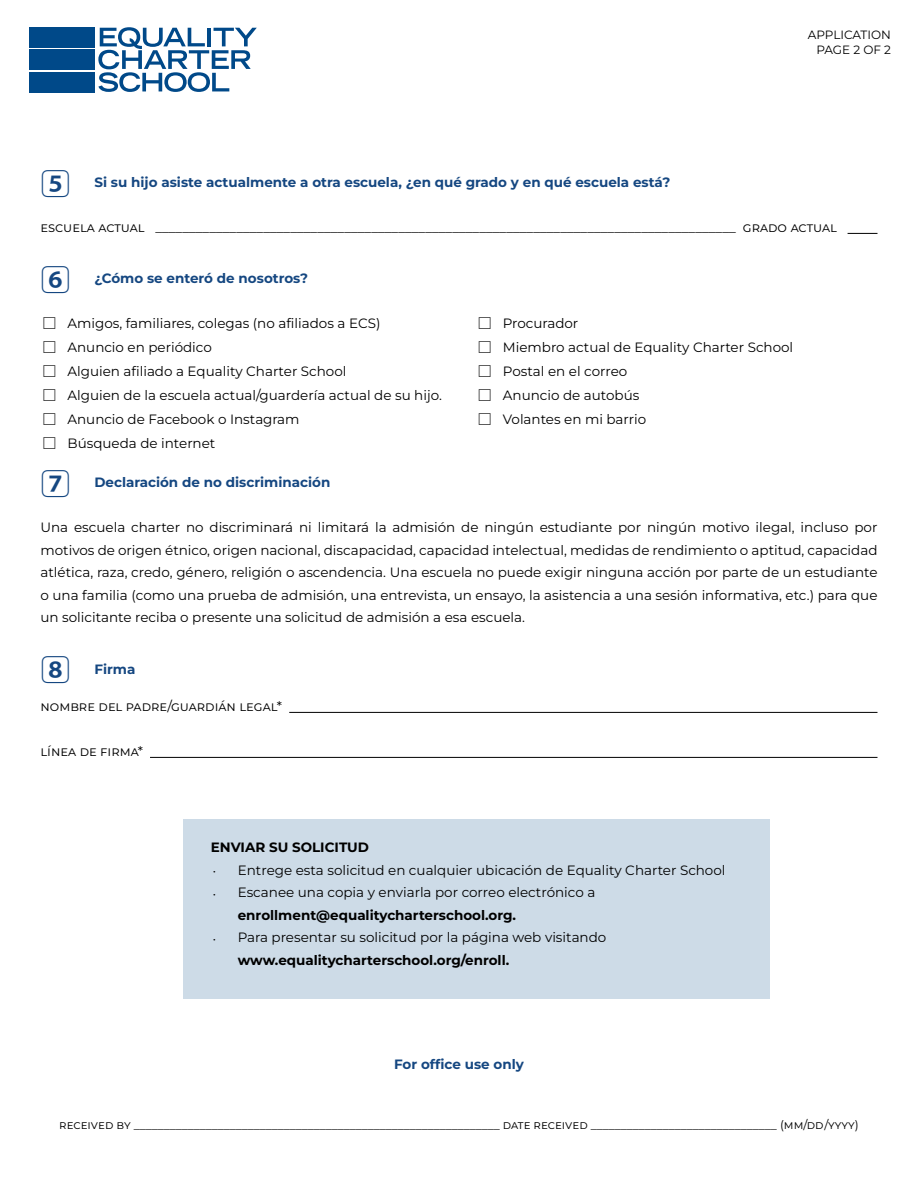
<style>
.page{position:relative;width:918px;height:1188px;background:#fff}
.page>*{position:absolute;margin:0;border:0;box-sizing:border-box;transform-origin:0 0}
.t1{font:700 30px "Koz Go Pr 6 N";color:#154781}
.t2{font:100 30px "Montserrat";color:#000}
.t3{font:13.5px/22.5px "Montserrat";color:#000;text-align:justify}
.t4{font:700 13.5px "Montserrat";color:#154781}
.t5{font:700 13.5px "Montserrat";color:#000}
.t6{font:12px/14.4px "Montserrat";color:#000;text-align:right}
.s1{font-weight:100;font-size:30px}
</style>
<div class="page">
<svg style="left:848px;top:233px;width:29px;height:1px"></svg>
<hr style="left:289px;top:712px;width:588px;height:1px;background:#000">
<hr style="left:150px;top:757px;width:728px;height:1px;background:#000">
<div style="left:184px;top:820px;width:586px;height:179px;background:#cddbe7"></div>
<svg style="left:98px;top:27px;width:159px;height:65px"></svg>
<div style="left:29px;top:72px;width:66px;height:20px;background:#004989"></div>
<div style="left:29px;top:50px;width:66px;height:20px;background:#004989"></div>
<div style="left:29px;top:27px;width:66px;height:20px;background:#004989"></div>
<p class="t6" style="left:808px;top:27px;width:85px">APPLICATION<br>PAGE 2 OF 2</p>
<h1 class="t1" style="left:40px;top:167px;width:31px">5</h1>
<p class="t4" style="left:94px;top:173px;width:577px">Si su hijo asiste actualmente a otra escuela, ¿en qué grado y en qué escuela está?</p>
<p class="t3" style="left:40px;top:216px;width:795px">escuela actual ______________________________________________________________________________________ grado actual</p>
<h1 class="t1" style="left:40px;top:263px;width:31px">6</h1>
<p class="t4" style="left:94px;top:269px;width:215px">¿Cómo se enteró de nosotros?</p>
<p class="t3" style="left:40px;top:311px;width:342px"><span class="s1">□</span> Amigos, familiares, colegas (no afiliados a ECS)</p>
<p class="t3" style="left:40px;top:335px;width:173px"><span class="s1">□</span> Anuncio en periódico</p>
<p class="t3" style="left:40px;top:359px;width:307px"><span class="s1">□</span> Alguien afiliado a Equality Charter School</p>
<p class="t3" style="left:40px;top:383px;width:403px"><span class="s1">□</span> Alguien de la escuela actual/guardería actual de su hijo.</p>
<p class="t3" style="left:40px;top:407px;width:261px"><span class="s1">□</span> Anuncio de Facebook o Instagram</p>
<p class="t3" style="left:40px;top:431px;width:176px"><span class="s1">□</span> Búsqueda de internet</p>
<p class="t3" style="left:476px;top:311px;width:104px"><span class="s1">□</span> Procurador</p>
<p class="t3" style="left:476px;top:335px;width:319px"><span class="s1">□</span> Miembro actual de Equality Charter School</p>
<p class="t3" style="left:476px;top:359px;width:153px"><span class="s1">□</span> Postal en el correo</p>
<p class="t3" style="left:476px;top:383px;width:165px"><span class="s1">□</span> Anuncio de autobús</p>
<p class="t3" style="left:476px;top:407px;width:172px"><span class="s1">□</span> Volantes en mi barrio</p>
<h1 class="t1" style="left:40px;top:467px;width:31px">7</h1>
<p class="t4" style="left:94px;top:473px;width:237px">Declaración de no discriminación</p>
<p class="t3" style="left:40px;top:516px;width:839px">Una escuela charter no discriminará ni limitará la admisión de ningún estudiante por ningún motivo ilegal, incluso por motivos de origen étnico, origen nacional, discapacidad, capacidad intelectual, medidas de rendimiento o aptitud, capacidad atlética, raza, credo, género, religión o ascendencia. Una escuela no puede exigir ninguna acción por parte de un estudiante o una familia (como una prueba de admisión, una entrevista, un ensayo, la asistencia a una sesión informativa, etc.) para que un solicitante reciba o presente una solicitud de admisión a esa escuela.</p>
<h1 class="t1" style="left:40px;top:653px;width:31px">8</h1>
<p class="t4" style="left:94px;top:659px;width:42px">Firma</p>
<p class="t3" style="left:40px;top:695px;width:243px">nombre del padre/guardián legal*</p>
<p class="t3" style="left:40px;top:740px;width:104px">línea de firma*</p>
<p class="t5" style="left:211px;top:838px;width:160px">ENVIAR SU SOLICITUD</p>
<h1 class="t2" style="left:211px;top:852px;width:9px">∙</h1>
<p class="t3" style="left:238px;top:858px;width:489px">Entrege esta solicitud en cualquier ubicación de Equality Charter School</p>
<h1 class="t2" style="left:211px;top:874px;width:9px">∙</h1>
<p class="t3" style="left:238px;top:881px;width:359px">Escanee una copia y enviarla por correo electrónico a</p>
<p class="t5" style="left:238px;top:905px;width:280px">enrollment@equalitycharterschool.org.</p>
<h1 class="t2" style="left:211px;top:919px;width:9px">∙</h1>
<p class="t3" style="left:238px;top:926px;width:370px">Para presentar su solicitud por la página web visitando</p>
<p class="t5" style="left:238px;top:950px;width:273px">www.equalitycharterschool.org/enroll.</p>
<p class="t4" style="left:394px;top:1054px;width:131px">For office use only</p>
<p class="t6" style="left:59px;top:1117px;width:801px">received by _____________________________________________________________ date received _______________________________ (mm/dd/yyyy)</p>
</div>
